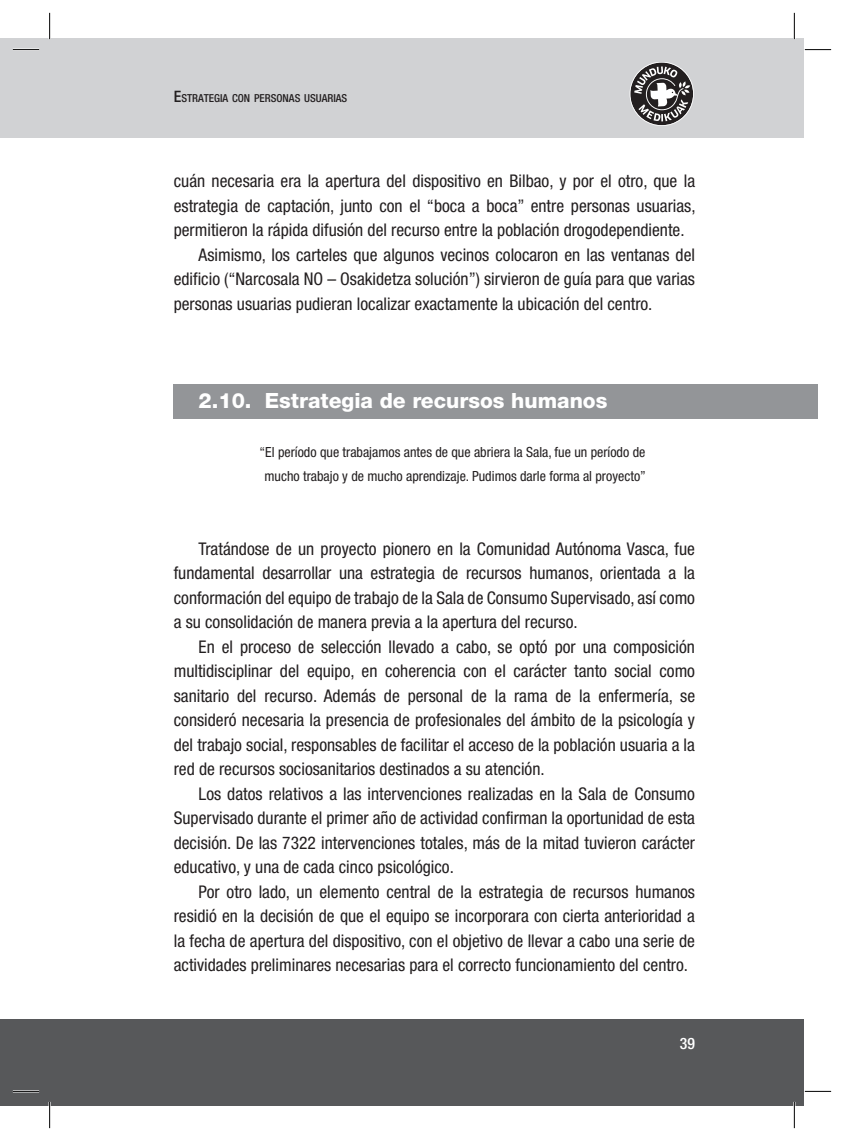
<style>
.page{position:relative;width:844px;height:1141px;background:#fff}
.page>*{position:absolute;margin:0;border:0;box-sizing:border-box;transform-origin:0 0}
.t1{font:800 21px "Helvetica Neue";color:#fff}
.t2{font:condensed 17.5px/24.5px "Helvetica Neue";color:#231f20;text-align:justify}
.t3{font:500 condensed 15.75px "Helvetica Neue";color:#fff}
.t4{font:condensed 14px/24.5px "Helvetica Neue";color:#231f20;text-align:center}
.t5{font:500 condensed 11.03px "Helvetica Neue";color:#231f20}
.s1{font-size:15.75px}
</style>
<div class="page">
<div style="left:0;top:39px;width:50px;height:99px;background:#d1d2d4"></div>
<div style="left:0;top:1019px;width:50px;height:86px;background:#57585a"></div>
<div style="left:50px;top:39px;width:754px;height:99px;background:#d1d2d4"></div>
<div style="left:50px;top:1019px;width:754px;height:86px;background:#57585a"></div>
<svg style="left:629px;top:62px;width:64px;height:64px"></svg>
<div style="left:174px;top:384px;width:643px;height:34px;background:#939598"></div>
<hr style="left:13px;top:49px;width:26px;height:2px;background:#fff">
<hr style="left:13px;top:1090px;width:26px;height:2px;background:#fff">
<hr style="left:49px;top:1102px;width:2px;height:26px;background:#fff">
<hr style="left:793px;top:1102px;width:2px;height:26px;background:#fff">
<svg style="left:13px;top:49px;width:26px;height:1px"></svg>
<svg style="left:804px;top:49px;width:26px;height:1px"></svg>
<svg style="left:13px;top:1091px;width:26px;height:1px"></svg>
<svg style="left:804px;top:1091px;width:26px;height:1px"></svg>
<svg style="left:49px;top:13px;width:1px;height:26px"></svg>
<svg style="left:49px;top:1102px;width:1px;height:26px"></svg>
<svg style="left:793px;top:13px;width:1px;height:26px"></svg>
<svg style="left:793px;top:1102px;width:1px;height:26px"></svg>
<p class="t5" style="left:174px;top:91px;width:175px"><span class="s1">E</span>STRATEGIA CON PERSONAS USUARIAS</p>
<p class="t2" style="left:174px;top:169px;width:522px">cuán necesaria era la apertura del dispositivo en Bilbao, y por el otro, que la</p>
<p class="t2" style="left:174px;top:193px;width:523px">estrategia de captación, junto con el “boca a boca” entre personas usuarias,</p>
<p class="t2" style="left:174px;top:218px;width:512px">permitieron la rápida difusión del recurso entre la población drogodependiente.</p>
<p class="t2" style="left:198px;top:242px;width:498px">Asimismo, los carteles que algunos vecinos colocaron en las ventanas del</p>
<p class="t2" style="left:174px;top:267px;width:522px">edificio (“narcosala nO – Osakidetza solución”) sirvieron de guía para que varias</p>
<p class="t2" style="left:174px;top:291px;width:480px">personas usuarias pudieran localizar exactamente la ubicación del centro.</p>
<p class="t1" style="left:198px;top:388px;width:410px">2.10. Estrategia de recursos humanos</p>
<p class="t4" style="left:259px;top:440px;width:387px">“El período que trabajamos antes de que abriera la Sala, fue un período de mucho trabajo y de mucho aprendizaje. Pudimos darle forma al proyecto”</p>
<p class="t2" style="left:174px;top:536px;width:522px;text-indent:25px">Tratándose de un proyecto pionero en la Comunidad Autónoma Vasca, fue fundamental desarrollar una estrategia de recursos humanos, orientada a la conformación del equipo de trabajo de la Sala de Consumo Supervisado, así como a su consolidación de manera previa a la apertura del recurso.</p>
<p class="t2" style="left:174px;top:634px;width:522px;text-indent:25px">En el proceso de selección llevado a cabo, se optó por una composición multidisciplinar del equipo, en coherencia con el carácter tanto social como sanitario del recurso. Además de personal de la rama de la enfermería, se consideró necesaria la presencia de profesionales del ámbito de la psicología y del trabajo social, responsables de facilitar el acceso de la población usuaria a la red de recursos sociosanitarios destinados a su atención.</p>
<p class="t2" style="left:174px;top:781px;width:522px;text-indent:25px">Los datos relativos a las intervenciones realizadas en la Sala de Consumo Supervisado durante el primer año de actividad confirman la oportunidad de esta decisión. De las 7322 intervenciones totales, más de la mitad tuvieron carácter educativo, y una de cada cinco psicológico.</p>
<p class="t2" style="left:174px;top:879px;width:522px;text-indent:25px">Por otro lado, un elemento central de la estrategia de recursos humanos residió en la decisión de que el equipo se incorporara con cierta anterioridad a la fecha de apertura del dispositivo, con el objetivo de llevar a cabo una serie de actividades preliminares necesarias para el correcto funcionamiento del centro.</p>
<p class="t3" style="left:679px;top:1034px;width:17px">39</p>
</div>
